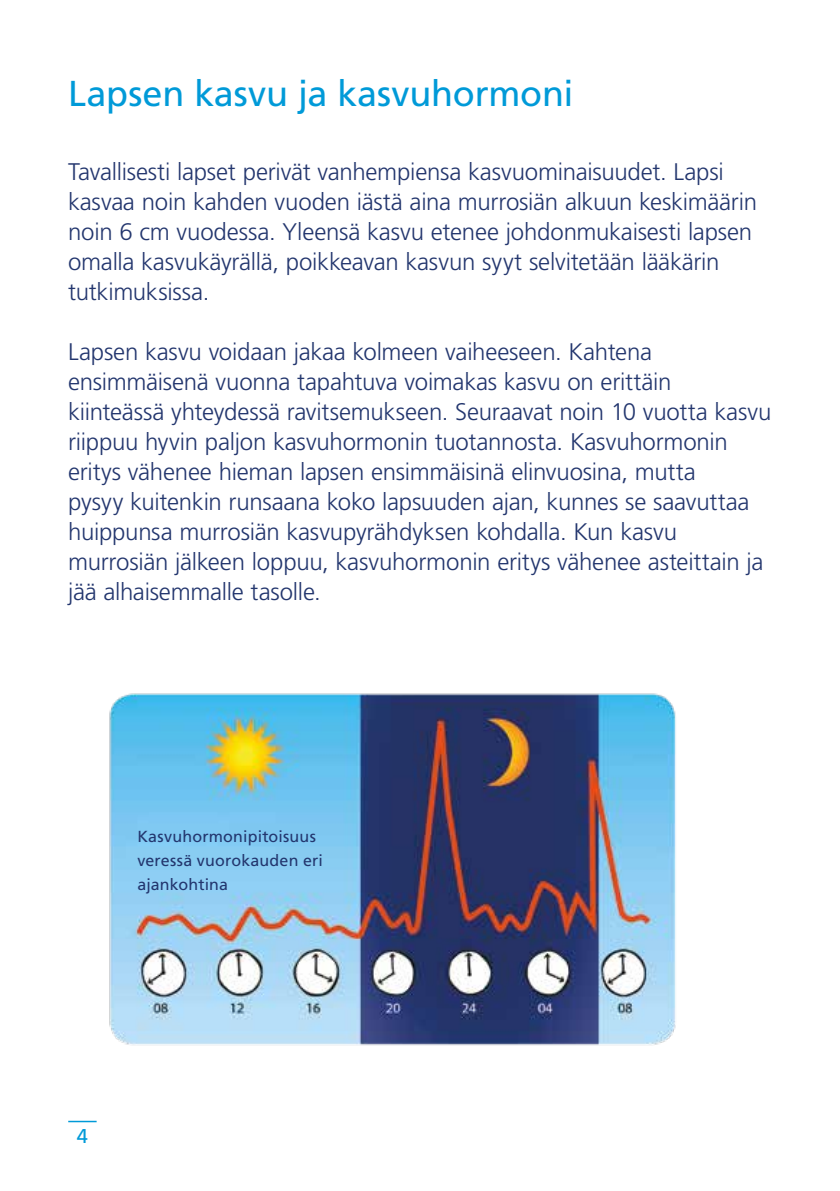
<style>
.page{position:relative;width:840px;height:1191px;background:#fff}
.page>*{position:absolute;margin:0;border:0;box-sizing:border-box;transform-origin:0 0}
.t1{font:36px "Frutiger LT Std";letter-spacing:-.005em;color:#009ad8}
.t2{font:300 24px/30px "Frutiger LT Std";letter-spacing:-.01em;color:#23366e}
.t3{font:20px "Frutiger LT Std";color:#009ad8}
.t4{font:16px/24px "Frutiger LT Std";letter-spacing:.01em;color:#23366e}
</style>
<div class="page">
<hr style="left:68px;top:1120px;width:29px;height:2px;background:#009ad8">
<img style="left:109px;top:693px;width:567px;height:353px">
<h1 class="t1" style="left:68px;top:73px;width:506px">Lapsen kasvu ja kasvuhormoni</h1>
<p class="t2" style="left:68px;top:157px;width:690px">Tavallisesti lapset perivät vanhempiensa kasvuominaisuudet. Lapsi kasvaa noin kahden vuoden iästä aina murrosiän alkuun keskimäärin noin 6 cm vuodessa. Yleensä kasvu etenee johdonmukaisesti lapsen omalla kasvukäyrällä, poikkeavan kasvun syyt selvitetään lääkärin tutkimuksissa.</p>
<p class="t2" style="left:68px;top:337px;width:704px">Lapsen kasvu voidaan jakaa kolmeen vaiheeseen. Kahtena ensimmäisenä vuonna tapahtuva voimakas kasvu on erittäin kiinteässä yhteydessä ravitsemukseen. Seuraavat noin 10 vuotta kasvu riippuu hyvin paljon kasvuhormonin tuotannosta. Kasvuhormonin eritys vähenee hieman lapsen ensimmäisinä elinvuosina, mutta<br>pysyy kuitenkin runsaana koko lapsuuden ajan, kunnes se saavuttaa huippunsa murrosiän kasvupyrähdyksen kohdalla. Kun kasvu murrosiän jälkeen loppuu, kasvuhormonin eritys vähenee asteittain ja jää alhaisemmalle tasolle.</p>
<p class="t4" style="left:137px;top:825px;width:187px">Kasvuhormonipitoisuus veressä vuorokauden eri ajankohtina</p>
<p class="t3" style="left:77px;top:1124px;width:13px">4</p>
</div>
